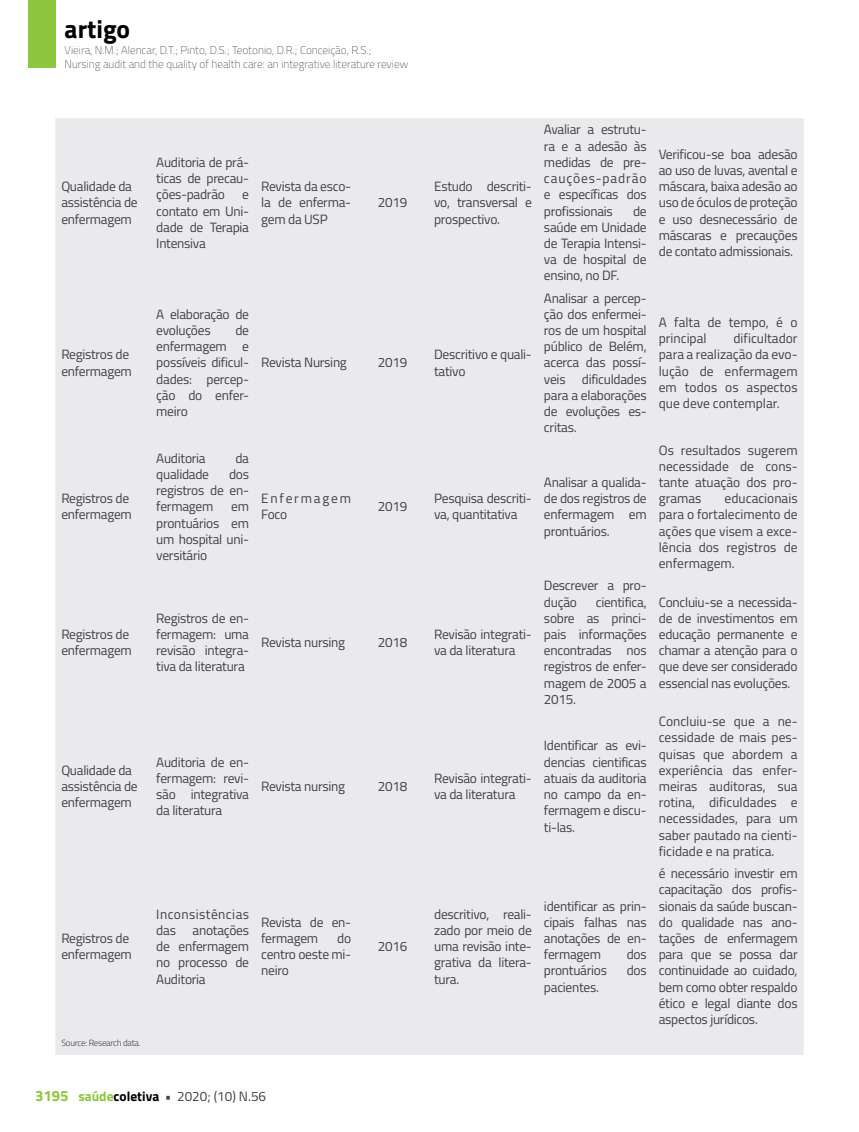
<style>
.page{position:relative;width:859px;height:1132px;background:#fff}
.page>*{position:absolute;margin:0;border:0;box-sizing:border-box;transform-origin:0 0}
.t1{font:700 25.5px "Titillium";color:#000}
.t2{font:13.5px/16.2px "Titillium";letter-spacing:-.02em;color:#414042;text-align:justify}
.t3{font:13.5px/16.2px "Titillium";color:#414042}
.t4{font:13.5px/16.2px "Titillium";letter-spacing:.135em;color:#414042}
.t5{font:100 11.25px/13.5px "Titillium";color:#414042}
.t6{font:300 9px "Titillium";letter-spacing:-.03em;color:#414042}
.s1{font-weight:700;font-size:15px;color:#8dc63f}
.s2{font-weight:700;color:#8dc63f}
.s3{font-weight:700;color:#000}
.s4{font-weight:700}
</style>
<div class="page">
<div style="left:28px;top:0;width:27px;height:68px;background:#8dc63f"></div>
<div style="left:55px;top:118px;width:749px;height:936px;background:#eaeaec"></div>
<h1 class="t1" style="left:65px;top:10px;width:67px">artigo</h1>
<p class="t5" style="left:65px;top:43px;width:345px">Vieira, N.M.; Alencar, D.T.; Pinto, D.S.; Teotonio, D.R.; Conceição, R.S.;<br>Nursing audit and the quality of health care: an integrative literature review</p>
<p class="t2" style="left:61px;top:178px;width:78px;text-align:left">Qualidade da assistência de enfermagem</p>
<p class="t2" style="left:156px;top:153px;width:94px">Auditoria de prá&shy;ticas de precau&shy;ções-padrão</p>
<p class="t2" style="left:156px;top:186px;width:94px;text-indent:86px">e contato em Uni&shy;dade de Terapia Intensiva</p>
<p class="t2" style="left:261px;top:178px;width:91px">Revista da esco&shy;la de enferma&shy;gem da USP</p>
<p class="t2" style="left:378px;top:194px;width:31px">2019</p>
<p class="t2" style="left:434px;top:178px;width:99px">Estudo descriti&shy;vo, transversal e prospectivo.</p>
<p class="t2" style="left:61px;top:346px;width:72px">Registros de enfermagem</p>
<p class="t2" style="left:156px;top:305px;width:94px">A elaboração de evoluções</p>
<p class="t2" style="left:156px;top:321px;width:94px;text-indent:79px">de enfermagem e possíveis dificul&shy;dades: percep&shy;ção do enfer&shy;meiro</p>
<p class="t2" style="left:261px;top:354px;width:87px">Revista Nursing</p>
<p class="t2" style="left:378px;top:354px;width:31px">2019</p>
<p class="t2" style="left:434px;top:346px;width:99px">Descritivo e quali&shy;tativo</p>
<p class="t2" style="left:61px;top:489px;width:72px">Registros de enfermagem</p>
<p class="t2" style="left:156px;top:449px;width:51px">Auditoria</p>
<p class="t2" style="left:235px;top:449px;width:15px">da</p>
<p class="t2" style="left:156px;top:465px;width:54px">qualidade</p>
<p class="t2" style="left:156px;top:465px;width:94px;text-indent:73px">dos registros de en&shy;fermagem</p>
<p class="t2" style="left:156px;top:497px;width:94px;text-indent:75px">em prontuários em um hospital uni&shy;versitário</p>
<p class="t4" style="left:261px;top:489px;width:91px">Enfermagem<br>Foco</p>
<p class="t2" style="left:378px;top:497px;width:31px">2019</p>
<p class="t2" style="left:434px;top:489px;width:99px">Pesquisa descriti&shy;va, quantitativa</p>
<p class="t2" style="left:61px;top:625px;width:72px">Registros de enfermagem</p>
<p class="t2" style="left:156px;top:609px;width:94px">Registros de en&shy;fermagem: uma revisão integra&shy;tiva da literatura</p>
<p class="t2" style="left:261px;top:633px;width:85px">Revista nursing</p>
<p class="t2" style="left:378px;top:633px;width:31px">2018</p>
<p class="t2" style="left:434px;top:625px;width:99px">Revisão integrati&shy;va da literatura</p>
<p class="t2" style="left:61px;top:761px;width:78px;text-align:left">Qualidade da assistência de enfermagem</p>
<p class="t2" style="left:156px;top:753px;width:94px">Auditoria de en&shy;fermagem: revi&shy;são integrativa da literatura</p>
<p class="t2" style="left:261px;top:777px;width:85px">Revista nursing</p>
<p class="t2" style="left:378px;top:777px;width:31px">2018</p>
<p class="t2" style="left:434px;top:769px;width:99px">Revisão integrati&shy;va da literatura</p>
<p class="t2" style="left:544px;top:121px;width:104px">Avaliar a estrutu&shy;ra e a adesão às medidas de pre&shy;cauções-padrão e específicas dos profissionais</p>
<p class="t2" style="left:544px;top:202px;width:104px;text-indent:89px">de saúde em Unidade de Terapia Intensi&shy;va de hospital de ensino, no DF.</p>
<p class="t2" style="left:544px;top:289px;width:104px">Analisar a percep&shy;ção dos enfermei&shy;ros de um hospital público de Belém, acerca das possí&shy;veis dificuldades para a elaborações de evoluções es&shy;critas.</p>
<p class="t2" style="left:544px;top:473px;width:104px">Analisar a qualida&shy;de dos registros de enfermagem em prontuários.</p>
<p class="t2" style="left:659px;top:145px;width:140px">Verificou-se boa adesão ao uso de luvas, avental e máscara, baixa adesão ao uso de óculos de proteção e uso desnecessário de máscaras e precauções de contato admissionais.</p>
<p class="t3" style="left:659px;top:313px;width:140px">A falta de tempo, é o principal</p>
<p class="t2" style="left:659px;top:329px;width:140px;text-indent:75px">dificultador para a realização da evo&shy;lução de enfermagem em todos os aspectos que deve contemplar.</p>
<p class="t2" style="left:659px;top:441px;width:140px">Os resultados sugerem necessidade de cons&shy;tante atuação dos pro&shy;gramas</p>
<p class="t2" style="left:659px;top:489px;width:140px;text-indent:66px">educacionais para o fortalecimento de ações que visem a exce&shy;lência dos registros de enfermagem.</p>
<p class="t2" style="left:544px;top:576px;width:104px">Descrever a pro&shy;dução</p>
<p class="t2" style="left:544px;top:593px;width:104px;text-indent:52px">cientifica, sobre as princi&shy;pais informações encontradas nos registros de enfer&shy;magem de 2005 a 2015.</p>
<p class="t2" style="left:659px;top:593px;width:140px">Concluiu-se a necessida&shy;de de investimentos em educação permanente e chamar a atenção para o que deve ser considerado essencial nas evoluções.</p>
<p class="t2" style="left:544px;top:736px;width:104px">Identificar as evi&shy;dencias cientificas atuais da auditoria no campo da en&shy;fermagem e discu&shy;ti-las.</p>
<p class="t2" style="left:659px;top:712px;width:140px">Concluiu-se que a ne&shy;cessidade de mais pes&shy;quisas que abordem a experiência das enfer&shy;meiras auditoras, sua rotina, dificuldades e necessidades, para um saber pautado na cienti&shy;ficidade e na pratica.</p>
<p class="t2" style="left:61px;top:929px;width:72px">Registros de enfermagem</p>
<p class="t2" style="left:156px;top:904px;width:94px">Inconsistências das anotações de enfermagem no processo de Auditoria</p>
<p class="t2" style="left:261px;top:912px;width:91px">Revista de en&shy;fermagem</p>
<p class="t2" style="left:261px;top:929px;width:91px;text-indent:76px">do centro oeste mi&shy;neiro</p>
<p class="t2" style="left:378px;top:937px;width:31px">2016</p>
<p class="t6" style="left:61px;top:1035px;width:81px">Source: Research data.</p>
<p class="t2" style="left:35px;top:1087px;width:233px"><span class="s1">3195</span> <span class="s2">saúde</span><span class="s3">coletiva</span> <span class="s4">•</span> 2020; (10) N.56</p>
<p class="t2" style="left:434px;top:904px;width:99px">descritivo, reali&shy;zado por meio de uma revisão inte&shy;grativa da litera&shy;tura.</p>
<p class="t2" style="left:544px;top:896px;width:104px">identificar as prin&shy;cipais falhas nas anotações de en&shy;fermagem</p>
<p class="t2" style="left:627px;top:945px;width:22px">dos</p>
<p class="t2" style="left:544px;top:961px;width:64px">prontuários</p>
<p class="t2" style="left:627px;top:961px;width:22px">dos</p>
<p class="t2" style="left:544px;top:977px;width:57px">pacientes.</p>
<p class="t2" style="left:659px;top:864px;width:140px">é necessário investir em capacitação dos profis&shy;sionais da saúde buscan&shy;do qualidade nas ano&shy;tações de enfermagem para que se possa dar continuidade ao cuidado, bem como obter respaldo ético e legal diante dos aspectos jurídicos.</p>
</div>
